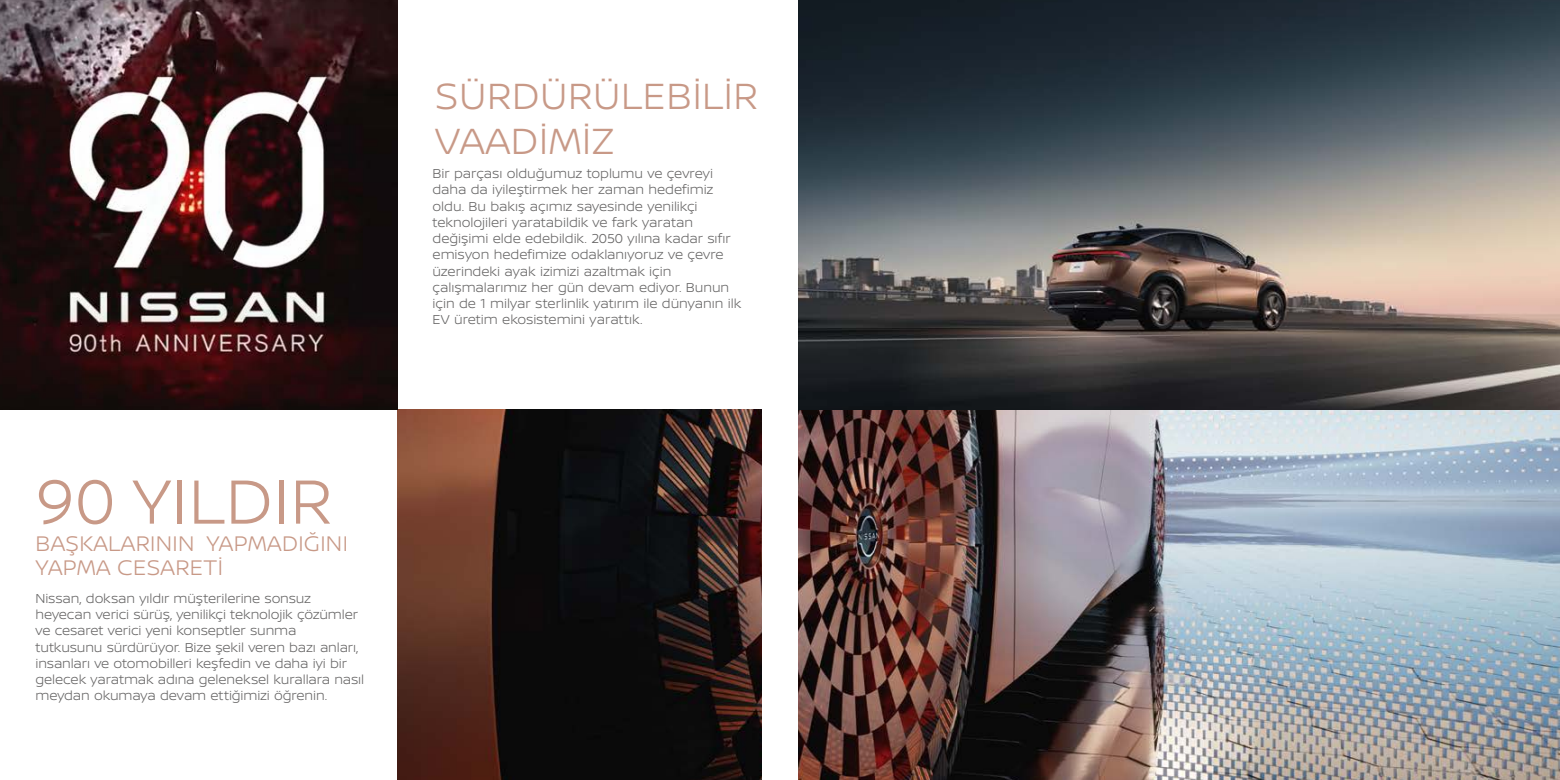
<style>
.page{position:relative;width:1560px;height:780px;background:#fff}
.page>*{position:absolute;margin:0;border:0;box-sizing:border-box;transform-origin:0 0}
.t1{font:300 66.25px "Nissan Brand";letter-spacing:.015em;color:#c89987}
.t2{font:300 38.75px/45px "Nissan Brand";letter-spacing:.015em;color:#c89987}
.t3{font:300 22.5px/23.8px "Nissan Brand";letter-spacing:.015em;color:#c89987}
.t4{font:300 13.75px/16.2px "Nissan Brand";letter-spacing:-.005em;color:#646363}
</style>
<div class="page">
<img style="left:798px;top:409px;width:761px;height:371px">
<svg style="left:397px;top:409px;width:365px;height:371px;fill:#0d0d11"></svg>
<img style="left:798px;top:0;width:761px;height:409px">
<img style="left:0;top:0;width:397px;height:409px">
<h1 class="t1" style="left:35px;top:453px;width:298px">90 YILDIR</h1>
<h3 class="t3" style="left:35px;top:530px;width:314px">BAŞKALARININ YAPMADIĞINI<br>YAPMA CESARETİ</h3>
<p class="t4" style="left:35px;top:589px;width:330px">Nissan, doksan yıldır müşterilerine sonsuz heyecan verici sürüş, yenilikçi teknolojik çözümler ve cesaret verici yeni konseptler sunma tutkusunu sürdürüyor. Bize şekil veren bazı anları, insanları ve otomobilleri keşfedin ve daha iyi bir gelecek yaratmak adına geleneksel kurallara nasıl meydan okumaya devam ettiğimizi öğrenin.</p>
<h2 class="t2" style="left:435px;top:71px;width:324px">SÜRDÜRÜLEBİLİR<br>VAADİMİZ</h2>
<p class="t4" style="left:432px;top:165px;width:310px">Bir parçası olduğumuz toplumu ve çevreyi daha da iyileştirmek her zaman hedefimiz oldu. Bu bakış açımız sayesinde yenilikçi teknolojileri yaratabildik ve fark yaratan değişimi elde edebildik. 2050 yılına kadar sıfır emisyon hedefimize odaklanıyoruz ve çevre üzerindeki ayak izimizi azaltmak için çalışmalarımız her gün devam ediyor. Bunun için de 1 milyar sterlinlik yatırım ile dünyanın ilk EV üretim ekosistemini yarattık.</p>
</div>
